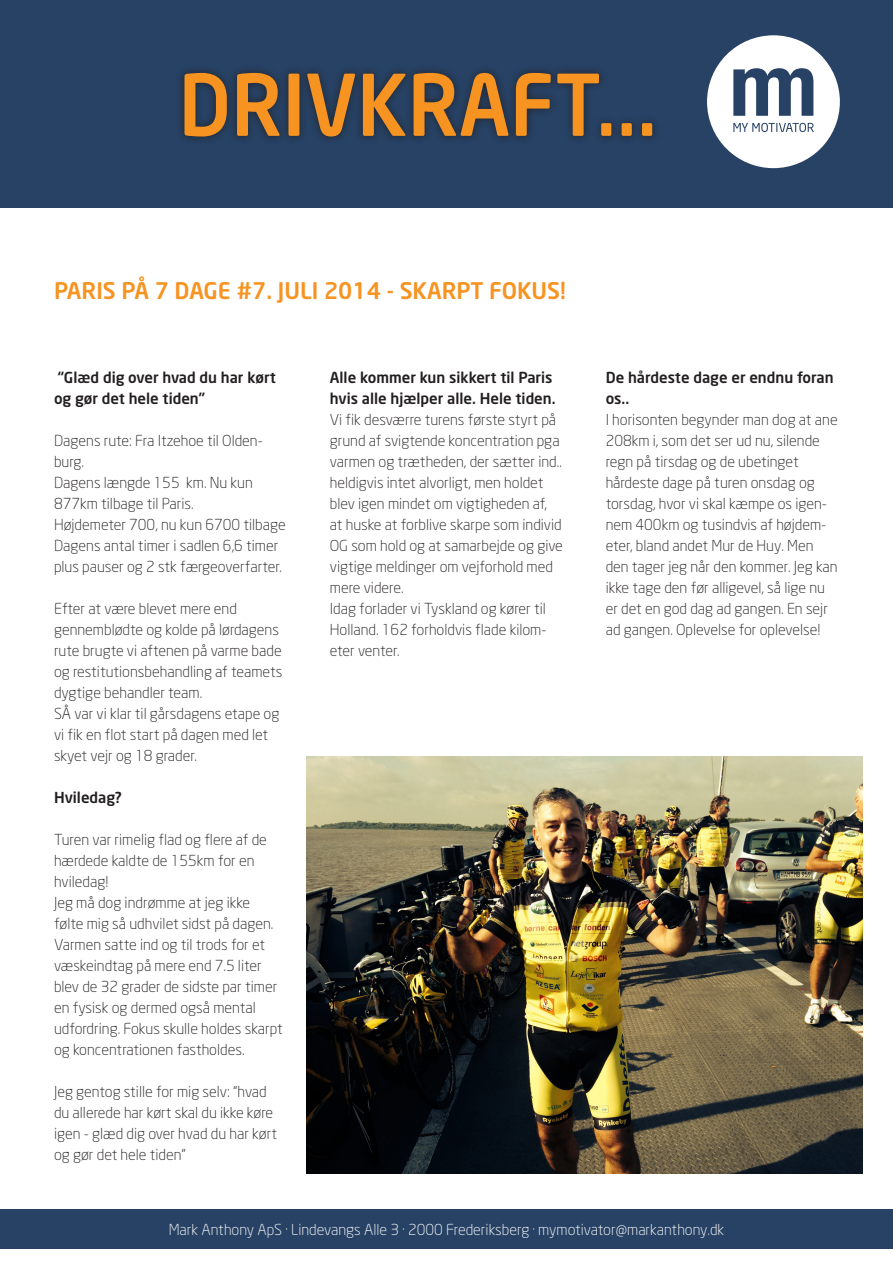
<style>
.page{position:relative;width:893px;height:1263px;background:#fff}
.page>*{position:absolute;margin:0;border:0;box-sizing:border-box;transform-origin:0 0}
.t1{font:500 83.85px "Neo Sans";color:#f79320;scale:.94 1}
.t2{font:500 22.65px "Neo Sans";color:#f79320}
.t3{font:300 15px/21px "Neo Sans";color:#231f20}
.t4{font:500 15px/21px "Neo Sans";color:#231f20}
.t5{font:300 15px "Neo Sans";color:#fff}
</style>
<div class="page">
<div style="left:0;top:0;width:893px;height:207px;background:#274265"></div>
<div style="left:175px;top:64px;width:486px;height:82px;background:#231f20;opacity:.75"></div>
<svg style="left:707px;top:35px;width:133px;height:133px"></svg>
<div style="left:0;top:1209px;width:893px;height:40px;background:#274265"></div>
<img style="left:306px;top:756px;width:557px;height:418px">
<p class="t1" style="left:179px;top:52px;width:511px">DRIVKRAFT...</p>
<p class="t2" style="left:54px;top:276px;width:513px">PARIS PÅ 7 DAGE #7. JULI 2014 - SKARPT FOKUS!</p>
<p class="t4" style="left:54px;top:366px;width:223px">“Glæd dig over hvad du har kørt og gør det hele tiden”</p>
<p class="t3" style="left:54px;top:430px;width:210px">Dagens rute: Fra Itzehoe til Olden&shy;burg.</p>
<p class="t3" style="left:54px;top:472px;width:200px">Dagens længde 155 km. Nu kun<br>877km tilbage til Paris.</p>
<p class="t3" style="left:54px;top:514px;width:233px">Højdemeter 700, nu kun 6700 tilbage</p>
<p class="t3" style="left:54px;top:535px;width:230px">Dagens antal timer i sadlen 6,6 timer plus pauser og 2 stk færgeoverfarter.</p>
<p class="t3" style="left:54px;top:598px;width:230px">Efter at være blevet mere end gennemblødte og kolde på lørdagens rute brugte vi aftenen på varme bade og restitutionsbehandling af teamets dygtige behandler team.</p>
<p class="t3" style="left:54px;top:703px;width:227px">SÅ var vi klar til gårsdagens etape og vi fik en flot start på dagen med let skyet vejr og 18 grader.</p>
<p class="t4" style="left:54px;top:786px;width:69px">Hviledag?</p>
<p class="t3" style="left:54px;top:829px;width:214px">Turen var rimelig flad og flere af de hærdede kaldte de 155km for en hviledag!</p>
<p class="t3" style="left:54px;top:892px;width:230px">Jeg må dog indrømme at jeg ikke følte mig så udhvilet sidst på dagen.<br>Varmen satte ind og til trods for et væskeindtag på mere end 7.5 liter blev de 32 grader de sidste par timer en fysisk og dermed også mental udfordring. Fokus skulle holdes skarpt og koncentrationen fastholdes.</p>
<p class="t3" style="left:54px;top:1081px;width:225px">Jeg gentog stille for mig selv: “hvad du allerede har kørt skal du ikke køre igen - glæd dig over hvad du har kørt og gør det hele tiden”</p>
<p class="t4" style="left:330px;top:366px;width:227px">Alle kommer kun sikkert til Paris hvis alle hjælper alle. Hele tiden.</p>
<p class="t3" style="left:330px;top:409px;width:235px">Vi fik desværre turens første styrt på grund af svigtende koncentration pga varmen og trætheden, der sætter ind.. heldigvis intet alvorligt, men holdet blev igen mindet om vigtigheden af, at huske at forblive skarpe som individ OG som hold og at samarbejde og give vigtige meldinger om vejforhold med mere videre.</p>
<p class="t3" style="left:330px;top:598px;width:218px;text-align:justify">Idag forlader vi Tyskland og kører til Holland. 162 forholdvis flade kilom&shy;eter venter.</p>
<p class="t4" style="left:606px;top:366px;width:229px">De hårdeste dage er endnu foran os..</p>
<p class="t3" style="left:606px;top:409px;width:234px">I horisonten begynder man dog at ane 208km i, som det ser ud nu, silende regn på tirsdag og de ubetinget hårdeste dage på turen onsdag og torsdag, hvor vi skal kæmpe os igen&shy;nem 400km og tusindvis af højdem&shy;eter, bland andet Mur de Huy. Men den tager jeg når den kommer. Jeg kan ikke tage den før alligevel, så lige nu er det en god dag ad gangen. En sejr ad gangen. Oplevelse for oplevelse!</p>
<p class="t5" style="left:169px;top:1220px;width:557px">Mark Anthony ApS · Lindevangs Alle 3 · 2000 Frederiksberg · mymotivator@markanthony.dk</p>
</div>
